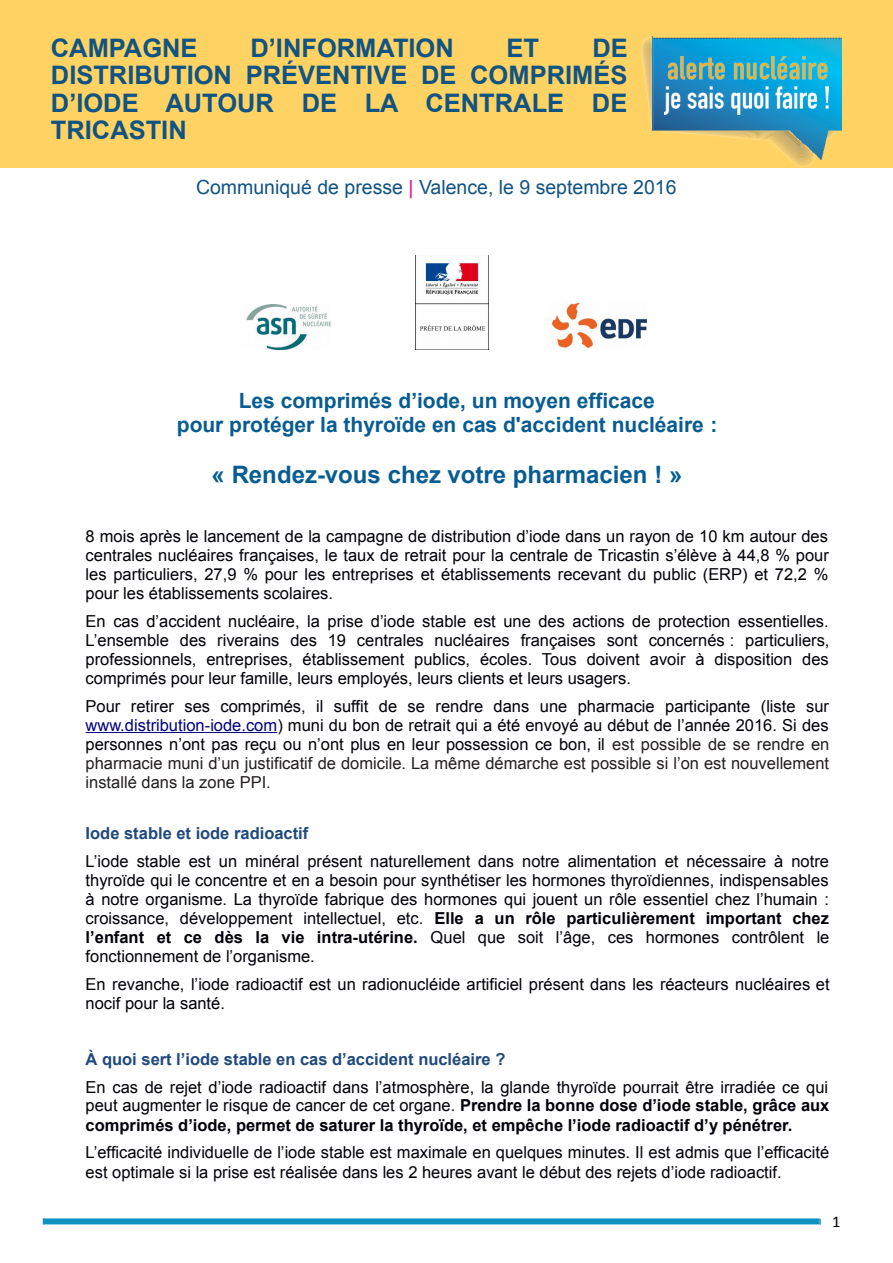
<style>
.page{position:relative;width:893px;height:1263px;background:#fff}
.page>*{position:absolute;margin:0;border:0;box-sizing:border-box;transform-origin:0 0}
.t1{font:700 25.5px/27.3px "Arial";color:#115382;text-align:justify}
.t2{font:700 24px "Arial";color:#075c92}
.t3{font:700 21px/24.2px "Arial";color:#075c92;text-align:center}
.t4{font:19.5px "Arial";color:#115382}
.t5{font:16.5px/18.9px "Arial";color:#00000a;text-align:justify}
.t6{font:700 16.5px "Arial";color:#1f497d}
.t7{font:16.5px "Calibri";color:#000}
.s1{color:#ec008c}
.s2{color:#000080}
.s3{color:#231f20}
.s4{font-weight:700}
</style>
<div class="page">
<div style="left:0;top:0;width:893px;height:168px;background:#ffd363"></div>
<img style="left:641px;top:37px;width:173px;height:130px">
<img style="left:652px;top:37px;width:189px;height:123px">
<img style="left:665px;top:56px;width:164px;height:59px">
<div style="left:43px;top:1218px;width:777px;height:6px;background:#0e90c0"></div>
<img style="left:246px;top:305px;width:85px;height:44px">
<img style="left:415px;top:255px;width:74px;height:94px">
<img style="left:551px;top:302px;width:96px;height:47px">
<hr style="left:86px;top:732px;width:191px;height:1px;background:#000080">
<h1 class="t1" style="left:51px;top:35px;width:148px">CAMPAGNE</h1>
<h1 class="t1" style="left:250px;top:35px;width:205px">D’INFORMATION</h1>
<h1 class="t1" style="left:507px;top:35px;width:34px">ET</h1>
<h1 class="t1" style="left:51px;top:35px;width:578px;text-indent:541px">DE DISTRIBUTION PRÉVENTIVE DE COMPRIMÉS D’IODE AUTOUR DE LA CENTRALE DE TRICASTIN</h1>
<p class="t4" style="left:196px;top:176px;width:482px">Communiqué de presse <span class="s1">|</span> Valence, le 9 septembre 2016</p>
<p class="t3" style="left:177px;top:388px;width:542px">Les comprimés d’iode, un moyen efficace<br>pour protéger la thyroïde en cas d'accident nucléaire :</p>
<h2 class="t2" style="left:212px;top:461px;width:472px">« Rendez-vous chez votre pharmacien ! »</h2>
<p class="t5" style="left:86px;top:527px;width:745px">8 mois après le lancement de la campagne de distribution d’iode dans un rayon de 10 km autour des centrales nucléaires françaises, le taux de retrait pour la centrale de Tricastin s’élève à 44,8 % pour les particuliers, 27,9 % pour les entreprises et établissements recevant du public (ERP) et 72,2 % pour les établissements scolaires.</p>
<p class="t5" style="left:86px;top:612px;width:745px">En cas d’accident nucléaire, la prise d’iode stable est une des actions de protection essentielles.<br>L’ensemble des riverains des 19 centrales nucléaires françaises sont concernés : particuliers, professionnels, entreprises, établissement publics, écoles. Tous doivent avoir à disposition des comprimés pour leur famille, leurs employés, leurs clients et leurs usagers.</p>
<p class="t5" style="left:86px;top:697px;width:745px">Pour retirer ses comprimés, il suffit de se rendre dans une pharmacie participante (liste sur <span class="s2">www.distribution-iode.com</span>) muni du bon de retrait qui a été envoyé au début de l’année 2016. Si des personnes n’ont pas reçu ou n’ont plus en leur possession ce bon, il <span class="s3">est possible de se rendre en pharmacie muni d’un justificatif de domicile. La même démarche est possible si l’on est nouvellement installé dans la zone PPI.</span></p>
<p class="t6" style="left:86px;top:824px;width:224px">Iode stable et iode radioactif</p>
<p class="t5" style="left:86px;top:852px;width:745px">L’iode stable est un minéral présent naturellement dans notre alimentation et nécessaire à notre thyroïde qui le concentre et en a besoin pour synthétiser les hormones thyroïdiennes, indispensables à notre organisme. La thyroïde fabrique des hormones qui jouent un rôle essentiel chez l’humain : croissance, développement intellectuel, etc. <span class="s4">Elle a un rôle particulièrement important chez l’enfant et ce dès la vie intra-utérine.</span> Quel que soit l’âge, ces hormones contrôlent le fonctionnement de l’organisme.</p>
<p class="t5" style="left:86px;top:974px;width:745px">En revanche, l’iode radioactif est un radionucléide artificiel présent dans les réacteurs nucléaires et nocif pour la santé.</p>
<p class="t6" style="left:86px;top:1049px;width:422px">À quoi sert l’iode stable en cas d’accident nucléaire ?</p>
<p class="t5" style="left:86px;top:1077px;width:745px">En cas de rejet d’iode radioactif dans l’atmosphère, la glande thyroïde pourrait être irradiée ce qui peut augmenter le risque de cancer de cet organe. <span class="s4">Prendre la bonne dose d’iode stable, grâce aux comprimés d’iode, permet de saturer la thyroïde, et empêche l’iode radioactif d’y pénétrer.</span></p>
<p class="t5" style="left:86px;top:1143px;width:745px">L’efficacité individuelle de l’iode stable est maximale en quelques minutes. Il est admis que l’efficacité est optimale si la prise est réalisée dans les 2 heures avant le début des rejets d’iode radioactif.</p>
<p class="t7" style="left:832px;top:1217px;width:10px">1</p>
</div>
